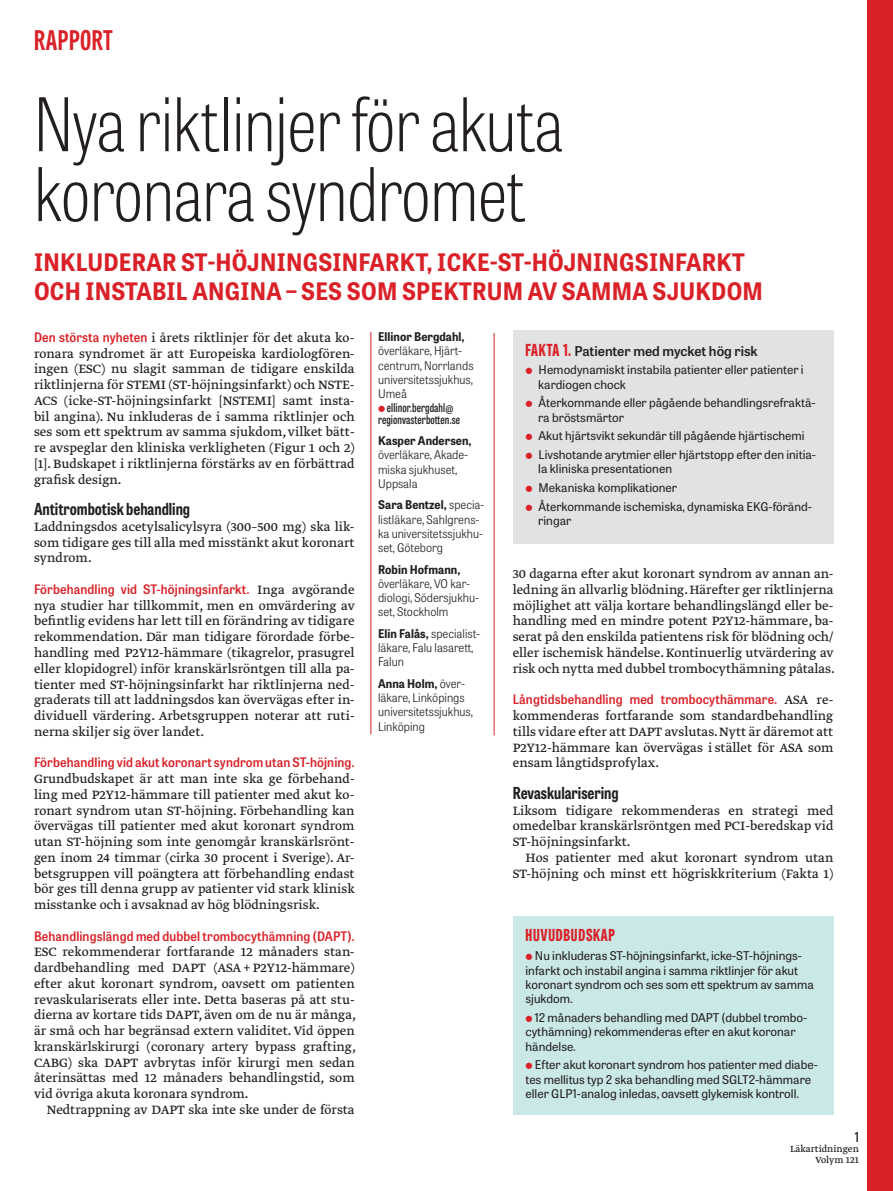
<style>
.page{position:relative;width:893px;height:1191px;background:#fff}
.page>*{position:absolute;margin:0;border:0;box-sizing:border-box;transform-origin:0 0}
.t1{font:100 73.5px/69.8px "Tablet Gothic Condensed";letter-spacing:-.005em;color:#231f20}
.t2{font:700 27px "Tablet Gothic Compressed";letter-spacing:.02em;color:#da2128}
.t3{font:700 24px/28.5px "Tablet Gothic Narrow";letter-spacing:.01em;color:#da2128}
.t4{font:700 16.5px "Tablet Gothic Condensed";color:#231f20}
.t5{font:800 16.5px "Tablet Gothic Compressed";letter-spacing:.045em;color:#da2128}
.t6{font:14.25px/15.8px "Greta Text Pro Regular Min";color:#231f20;text-align:justify}
.t7{font:600 13.5px "Tablet Gothic";color:#231f20}
.t8{font:600 13.5px "Tablet Gothic Condensed";color:#231f20}
.t9{font:600 13.05px "Tablet Gothic Narrow";letter-spacing:.01em;color:#da2128}
.t10{font:12px/14.4px "Tablet Gothic";color:#231f20}
.t11{font:300 12px/14.2px "Tablet Gothic Narrow";color:#231f20}
.t12{font:700 12px "Tablet Gothic Narrow";letter-spacing:.005em;color:#231f20}
.t13{font:600 12px/12px "Tablet Gothic Compressed";letter-spacing:.01em;color:#231f20;text-align:center}
.t14{font:10.5px/10.5px "Greta Text Pro";color:#231f20;text-align:right}
.s1{font-family:"Tablet Gothic Narrow";font-weight:600;font-size:13.05px;color:#da2128}
.s2{font-family:"Greta Text Pro Regular Min";font-weight:400;font-size:14.25px;color:#231f20}
.s3{font-weight:700}
.s4{font-family:"Tablet Gothic Compressed";font-weight:800;font-size:16.5px;color:#da2128}
</style>
<div class="page">
<div style="left:867px;top:0;width:26px;height:1191px;background:#da2128"></div>
<hr style="left:494px;top:333px;width:1px;height:402px;background:#da2128">
<div style="left:513px;top:916px;width:320px;height:198px;background:#c9e8e6"></div>
<div style="left:513px;top:330px;width:320px;height:214px;background:#e1e2e4"></div>
<hr style="left:371px;top:332px;width:1px;height:402px;background:#da2128">
<h2 class="t2" style="left:34px;top:22px;width:80px">RAPPORT</h2>
<h1 class="t1" style="left:34px;top:87px;width:531px">Nya riktlinjer för akuta koronara syndromet</h1>
<h3 class="t3" style="left:34px;top:247px;width:730px">INKLUDERAR ST-HÖJNINGSINFARKT, ICKE-ST-HÖJNINGSINFARKT<br>OCH INSTABIL ANGINA – SES SOM SPEKTRUM AV SAMMA SJUKDOM</h3>
<p class="t6" style="left:34px;top:330px;width:322px"><span class="s1">Den största nyheten</span> i årets riktlinjer för det akuta ko&shy;ronara syndromet är att Europeiska kardiologfören&shy;ingen (ESC) nu slagit samman de tidigare enskilda riktlinjerna för STEMI (ST-höjningsinfarkt) och NSTE-ACS (icke-ST-höjningsinfarkt [NSTEMI] samt insta&shy;bil angina). Nu inkluderas de i samma riktlinjer och ses som ett spektrum av samma sjukdom, vilket bätt&shy;re avspeglar den kliniska verkligheten (Figur 1 och 2) [1]. Budskapet i riktlinjerna förstärks av en förbättrad grafisk design.</p>
<p class="t4" style="left:34px;top:498px;width:158px">Antitrombotisk behandling</p>
<p class="t6" style="left:34px;top:519px;width:322px">Laddningsdos acetylsalicylsyra (300–500 mg) ska lik&shy;som tidigare ges till alla med misstänkt akut koronart syndrom.</p>
<p class="t9" style="left:34px;top:580px;width:322px">Förbehandling vid ST-höjningsinfarkt. <span class="s2">Inga avgörande</span></p>
<p class="t6" style="left:34px;top:598px;width:322px">nya studier har tillkommit, men en omvärdering av befintlig evidens har lett till en förändring av tidigare rekommendation. Där man tidigare förordade förbe&shy;handling med P2Y12-hämmare (tikagrelor, prasugrel eller klopidogrel) inför kranskärlsröntgen till alla pa&shy;tienter med ST-höjningsinfarkt har riktlinjerna ned&shy;graderats till att laddningsdos kan övervägas efter in&shy;dividuell värdering. Arbetsgruppen noterar att ruti&shy;nerna skiljer sig över landet.</p>
<p class="t9" style="left:34px;top:753px;width:322px">Förbehandling vid akut koronart syndrom utan ST-höjning.</p>
<p class="t6" style="left:34px;top:771px;width:322px">Grundbudskapet är att man inte ska ge förbehand&shy;ling med P2Y12-hämmare till patienter med akut ko&shy;ronart syndrom utan ST-höjning. Förbehandling kan övervägas till patienter med akut koronart syndrom utan ST-höjning som inte genomgår kranskärlsrönt&shy;gen inom 24 timmar (cirka 30 procent i Sverige). Ar&shy;betsgruppen vill poängtera att förbehandling endast bör ges till denna grupp av patienter vid stark klinisk misstanke och i avsaknad av hög blödningsrisk.</p>
<p class="t9" style="left:34px;top:927px;width:322px">Behandlingslängd med dubbel trombocythämning (DAPT).</p>
<p class="t6" style="left:34px;top:944px;width:324px">ESC rekommenderar fortfarande 12 månaders stan&shy;dardbehandling med DAPT (ASA + P2Y12-hämmare) efter akut koronart syndrom, oavsett om patienten revaskulariserats eller inte. Detta baseras på att stu&shy;dierna av kortare tids DAPT, även om de nu är många, är små och har begränsad extern validitet. Vid öppen kranskärlskirurgi (coronary artery bypass grafting, CABG) ska DAPT avbrytas inför kirurgi men sedan återinsättas med 12 månaders behandlingstid, som vid övriga akuta koronara syndrom.</p>
<p class="t6" style="left:47px;top:1102px;width:309px">Nedtrappning av DAPT ska inte ske under de första</p>
<p class="t12" style="left:378px;top:328px;width:88px">Ellinor Bergdahl,</p>
<p class="t11" style="left:378px;top:343px;width:97px">överläkare, Hjärt&shy;centrum, Norrlands universitetssjukhus,<br>Umeå</p>
<p class="t13" style="left:378px;top:401px;width:84px">ellinor.bergdahl@ regionvasterbotten.se</p>
<p class="t12" style="left:378px;top:432px;width:95px">Kasper Andersen,</p>
<p class="t11" style="left:378px;top:447px;width:92px">överläkare, Akade&shy;miska sjukhuset,<br>Uppsala</p>
<p class="t11" style="left:378px;top:497px;width:108px"><span class="s3">Sara Bentzel,</span> specia&shy;listläkare, Sahlgrens&shy;ka universitetssjukhu&shy;set, Göteborg</p>
<p class="t12" style="left:378px;top:561px;width:84px">Robin Hofmann,</p>
<p class="t11" style="left:378px;top:576px;width:102px">överläkare, VO kar&shy;diologi, Södersjukhu&shy;set, Stockholm</p>
<p class="t11" style="left:378px;top:626px;width:103px"><span class="s3">Elin Falås,</span> specialist&shy;läkare, Falu lasarett,<br>Falun</p>
<p class="t11" style="left:378px;top:676px;width:96px"><span class="s3">Anna Holm,</span> över&shy;läkare, Linköpings universitetssjukhus,<br>Linköping</p>
<p class="t7" style="left:525px;top:341px;width:234px"><span class="s4">FAKTA 1.</span> Patienter med mycket hög risk</p>
<p class="t10" style="left:538px;top:362px;width:267px">Hemodynamiskt instabila patienter eller patienter i kardiogen chock</p>
<p class="t10" style="left:538px;top:395px;width:279px">Återkommande eller pågående behandlingsrefraktä&shy;ra bröstsmärtor</p>
<p class="t10" style="left:539px;top:426px;width:279px;line-height:18.6px">Akut hjärtsvikt sekundär till pågående hjärtischemi<br>Livshotande arytmier eller hjärtstopp efter den initia-</p>
<p class="t10" style="left:538px;top:459px;width:275px;line-height:18.6px">la kliniska presentationen<br>Mekaniska komplikationer<br>Återkommande ischemiska, dynamiska EKG-föränd-</p>
<p class="t10" style="left:538px;top:513px;width:35px">ringar</p>
<p class="t6" style="left:513px;top:566px;width:324px">30 dagarna efter akut koronart syndrom av annan an&shy;ledning än allvarlig blödning. Härefter ger riktlinjerna möjlighet att välja kortare behandlingslängd eller be&shy;handling med en mindre potent P2Y12-hämmare, ba&shy;serat på den enskilda patientens risk för blödning och/ eller ischemisk händelse. Kontinuerlig utvärdering av risk och nytta med dubbel trombocythämning påtalas.</p>
<p class="t9" style="left:513px;top:690px;width:322px">Långtidsbehandling med trombocythämmare. <span class="s2">ASA re-</span></p>
<p class="t6" style="left:513px;top:708px;width:322px">kommenderas fortfarande som standardbehandling tills vidare efter att DAPT avslutas. Nytt är däremot att P2Y12-hämmare kan övervägas i stället för ASA som ensam långtidsprofylax.</p>
<p class="t4" style="left:513px;top:781px;width:107px">Revaskularisering</p>
<p class="t6" style="left:513px;top:803px;width:322px">Liksom tidigare rekommenderas en strategi med omedelbar kranskärlsröntgen med PCI-beredskap vid ST-höjningsinfarkt.</p>
<p class="t6" style="left:513px;top:850px;width:322px;text-align:right">Hos patienter med akut koronart syndrom utan<br>ST-höjning och minst ett högriskkriterium (Fakta 1)</p>
<p class="t5" style="left:525px;top:923px;width:91px">HUVUDBUDSKAP</p>
<p class="t10" style="left:525px;top:948px;width:290px;text-indent:9px">Nu inkluderas ST-höjningsinfarkt, icke-ST-höjnings&shy;infarkt och instabil angina i samma riktlinjer för akut koronart syndrom och ses som ett spektrum av samma sjukdom.</p>
<p class="t10" style="left:525px;top:1010px;width:283px;text-indent:9px">12 månaders behandling med DAPT (dubbel trombo&shy;cythämning) rekommenderas efter en akut koronar händelse.</p>
<p class="t10" style="left:525px;top:1057px;width:294px;text-indent:9px">Efter akut koronart syndrom hos patienter med diabe&shy;tes mellitus typ 2 ska behandling med SGLT2-hämmare eller GLP1-analog inledas, oavsett glykemisk kontroll.</p>
<p class="t8" style="left:855px;top:1127px;width:6px">1</p>
<p class="t14" style="left:790px;top:1144px;width:70px">Läkartidningen<br>Volym 121</p>
</div>
